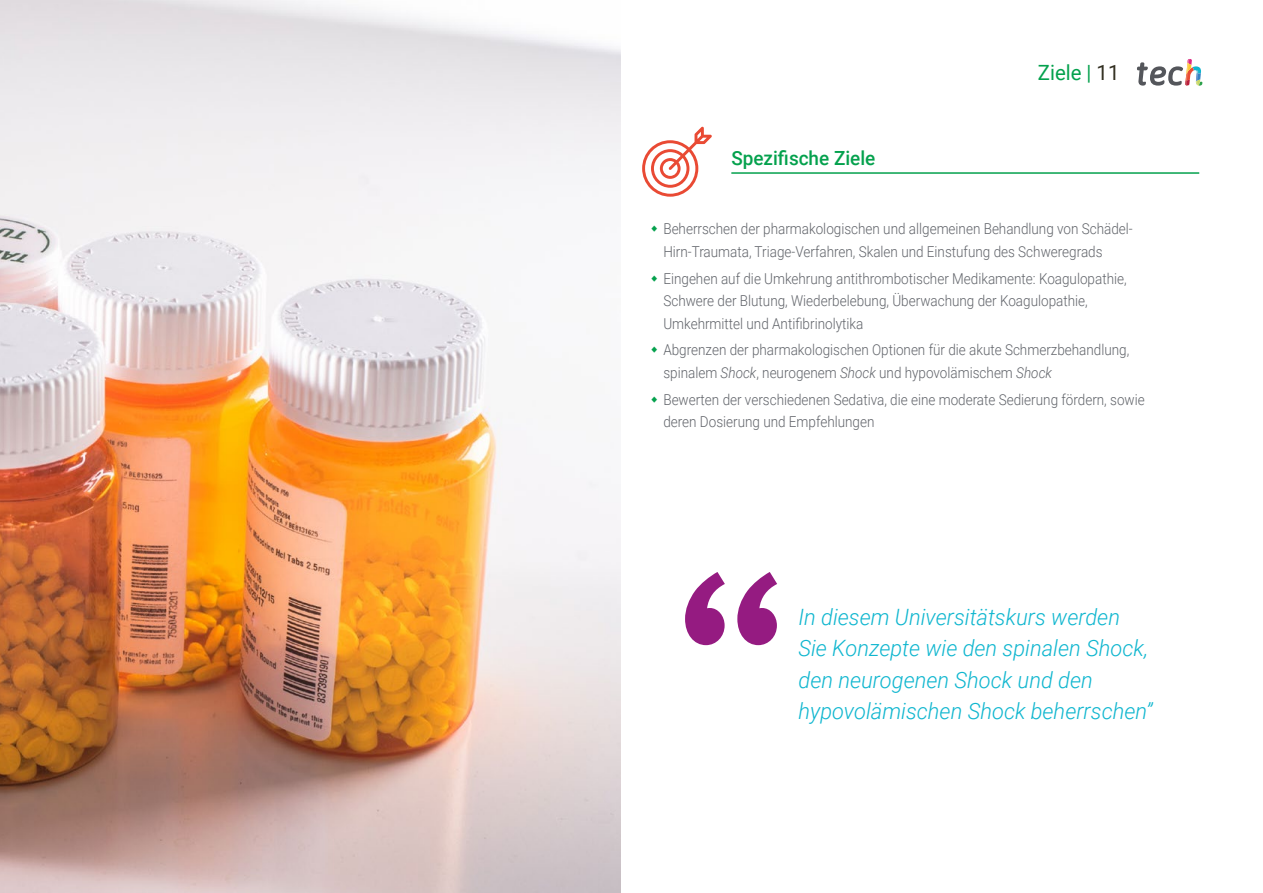
<style>
.page{position:relative;width:1263px;height:893px;background:#fff}
.page>*{position:absolute;margin:0;border:0;box-sizing:border-box;transform-origin:0 0}
.t1{font:italic 300 22.5px/31.5px "Roboto";color:#0fb6cf}
.t2{font:21px "Roboto";color:#04a14d}
.t3{font:500 19.5px "Roboto";color:#04a14d}
.t4{font:300 15px/22.5px "Roboto";color:#61646a;scale:.9 1}
.s1{color:#312e20}
.s2{font-style:italic}
</style>
<div class="page">
<svg style="left:642px;top:127px;width:70px;height:70px"></svg>
<hr style="left:731px;top:173px;width:468px;height:1px;background:#04a14d">
<img style="left:0;top:0;width:621px;height:893px">
<svg style="left:1137px;top:59px;width:65px;height:27px"></svg>
<svg style="left:685px;top:572px;width:92px;height:73px"></svg>
<h3 class="t3" style="left:731px;top:144px;width:145px">Spezifische Ziele</h3>
<h2 class="t2" style="left:1038px;top:57px;width:83px">Ziele | <span class="s1">11</span></h2>
<p class="t4" style="left:663px;top:217px;width:523px">Beherrschen der pharmakologischen und allgemeinen Behandlung von Schädel-<br>Hirn-Traumata, Triage-Verfahren, Skalen und Einstufung des Schweregrads</p>
<p class="t4" style="left:663px;top:266px;width:516px">Eingehen auf die Umkehrung antithrombotischer Medikamente: Koagulopathie,<br>Schwere der Blutung, Wiederbelebung, Überwachung der Koagulopathie,<br>Umkehrmittel und Antifibrinolytika</p>
<p class="t4" style="left:663px;top:338px;width:519px">Abgrenzen der pharmakologischen Optionen für die akute Schmerzbehandlung, spinalem <span class="s2">Shock</span>, neurogenem <span class="s2">Shock</span> und hypovolämischem <span class="s2">Shock</span></p>
<p class="t4" style="left:663px;top:387px;width:536px">Bewerten der verschiedenen Sedativa, die eine moderate Sedierung fördern, sowie deren Dosierung und Empfehlungen</p>
<h1 class="t1" style="left:798px;top:600px;width:356px">In diesem Universitätskurs werden Sie Konzepte wie den spinalen Shock, den neurogenen Shock und den hypovolämischen Shock beherrschen”</h1>
</div>
